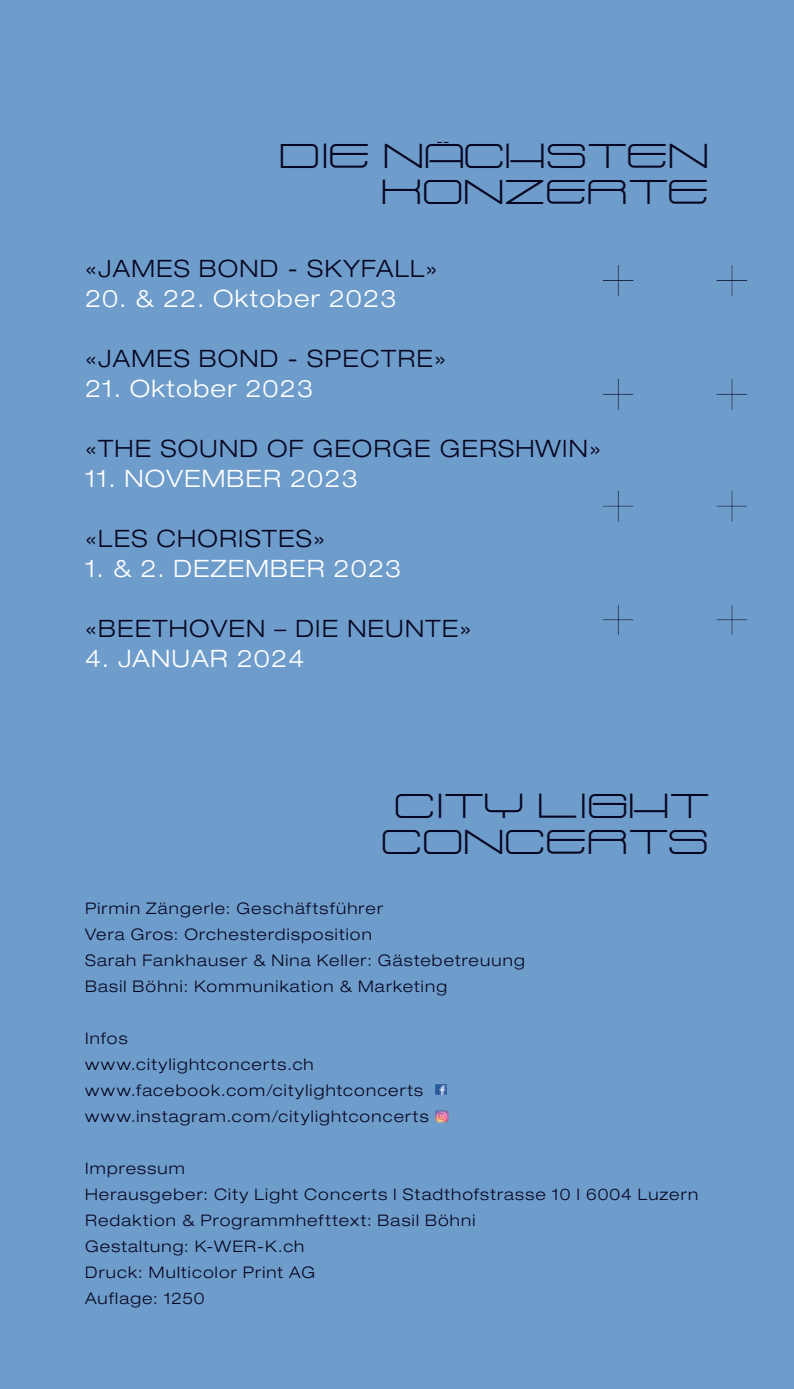
<style>
.page{position:relative;width:794px;height:1389px;background:#6f9dcb}
.page>*{position:absolute;margin:0;border:0;box-sizing:border-box;transform-origin:0 0}
.t1{font:300 expanded 24px "Helvetica Neue LT Std";letter-spacing:.05em;color:#070722}
.t2{font:300 expanded 24px "Helvetica Neue LT Std";letter-spacing:.05em;color:#fff}
.t3{font:700 22px/36px "Radio 187.5";letter-spacing:.1em;color:#070722;text-align:right}
.t4{font:300 expanded 16px/26px "Helvetica Neue LT Std";letter-spacing:.075em;color:#070722}
</style>
<div class="page">
<hr style="left:618px;top:265px;width:1px;height:31px;background:#070722">
<hr style="left:614px;top:264px;width:4px;height:34px;background:#000;opacity:.5">
<hr style="left:601px;top:280px;width:34px;height:4px;background:#000;opacity:.5">
<hr style="left:729px;top:264px;width:4px;height:34px;background:#000;opacity:.5">
<hr style="left:716px;top:280px;width:34px;height:4px;background:#000;opacity:.5">
<hr style="left:618px;top:379px;width:1px;height:31px;background:#070722">
<hr style="left:614px;top:378px;width:4px;height:34px;background:#000;opacity:.5">
<hr style="left:601px;top:394px;width:34px;height:4px;background:#000;opacity:.5">
<hr style="left:729px;top:378px;width:4px;height:34px;background:#000;opacity:.5">
<hr style="left:716px;top:394px;width:34px;height:4px;background:#000;opacity:.5">
<hr style="left:618px;top:491px;width:1px;height:31px;background:#070722">
<hr style="left:614px;top:490px;width:4px;height:34px;background:#000;opacity:.5">
<hr style="left:601px;top:506px;width:34px;height:4px;background:#000;opacity:.5">
<hr style="left:729px;top:490px;width:4px;height:34px;background:#000;opacity:.5">
<hr style="left:716px;top:506px;width:34px;height:4px;background:#000;opacity:.5">
<hr style="left:618px;top:604px;width:1px;height:31px;background:#070722">
<hr style="left:614px;top:604px;width:4px;height:34px;background:#000;opacity:.5">
<hr style="left:601px;top:619px;width:34px;height:4px;background:#000;opacity:.5">
<hr style="left:729px;top:604px;width:4px;height:34px;background:#000;opacity:.5">
<hr style="left:716px;top:619px;width:34px;height:4px;background:#000;opacity:.5">
<svg style="left:436px;top:1084px;width:11px;height:11px"></svg>
<svg style="left:436px;top:1110px;width:12px;height:13px"></svg>
<h2 class="t3" style="left:281px;top:141px;width:429px">DIE NÄCHSTEN<br>KONZERTE</h2>
<h1 class="t1" style="left:85px;top:254px;width:354px">«JAMES BOND - SKYFALL»</h1>
<h1 class="t2" style="left:85px;top:284px;width:313px">20. &amp; 22. Oktober 2023</h1>
<h1 class="t1" style="left:85px;top:344px;width:362px">«JAMES BOND - SPECTRE»</h1>
<h1 class="t2" style="left:85px;top:374px;width:229px">21. Oktober 2023</h1>
<h1 class="t1" style="left:85px;top:434px;width:517px">«THE SOUND OF GEORGE GERSHWIN»</h1>
<h1 class="t2" style="left:85px;top:464px;width:274px">11. NOVEMBER 2023</h1>
<h1 class="t1" style="left:85px;top:524px;width:242px">«LES CHORISTES»</h1>
<h1 class="t2" style="left:85px;top:554px;width:318px">1. &amp; 2. DEZEMBER 2023</h1>
<h1 class="t1" style="left:85px;top:614px;width:388px">«BEETHOVEN – DIE NEUNTE»</h1>
<h1 class="t2" style="left:85px;top:644px;width:221px">4. JANUAR 2024</h1>
<h2 class="t3" style="left:383px;top:791px;width:327px;text-align:center">CITY LIGHT<br>CONCERTS</h2>
<p class="t4" style="left:85px;top:895px;width:441px">Pirmin Zängerle: Geschäftsführer<br>Vera Gros: Orchesterdisposition<br>Sarah Fankhauser &amp; Nina Keller: Gästebetreuung Basil Böhni: Kommunikation &amp; Marketing</p>
<p class="t4" style="left:85px;top:1025px;width:345px">Infos<br>www.citylightconcerts.ch www.facebook.com/citylightconcerts www.instagram.com/citylightconcerts</p>
<p class="t4" style="left:85px;top:1155px;width:614px">Impressum<br>Herausgeber: City Light Concerts I Stadthofstrasse 10 I 6004 Luzern<br>Redaktion &amp; Programmhefttext: Basil Böhni<br>Gestaltung: K-WER-K.ch<br>Druck: Multicolor Print AG<br>Auflage: 1250</p>
</div>
